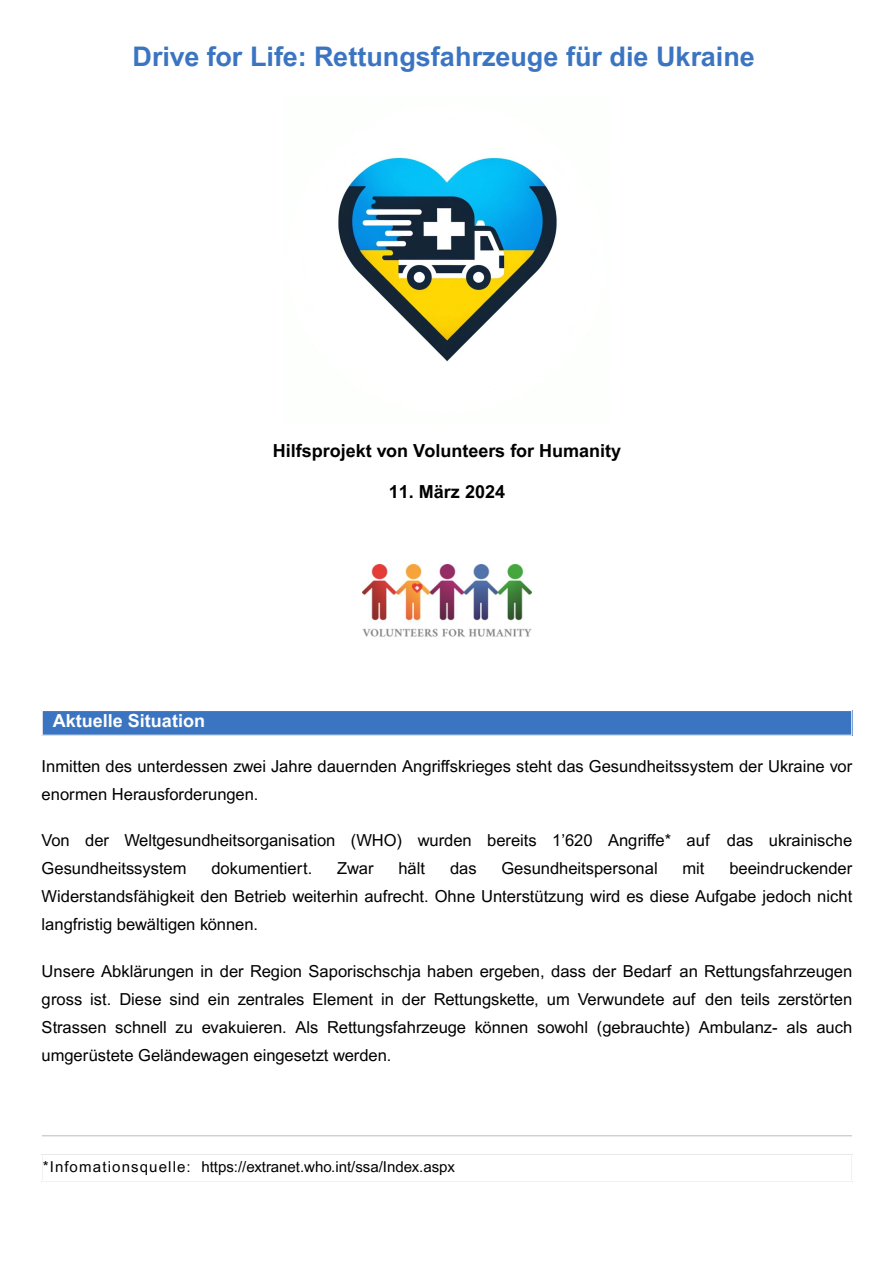
<style>
.page{position:relative;width:894px;height:1263px;background:#fff}
.page>*{position:absolute;margin:0;border:0;box-sizing:border-box;transform-origin:0 0}
.t1{font:700 27px "Arial MT Pro";color:#3b75c2}
.t2{font:700 18px "Arial MT Pro";color:#000}
.t3{font:700 18px "Arial MT Pro";color:#fff}
.t4{font:16.5px/28.2px "Arial MT Pro";color:#000}
.t5{font:15px "Arial MT Pro";color:#000}
</style>
<div class="page">
<img style="left:338px;top:157px;width:219px;height:205px">
<img style="left:362px;top:565px;width:169px;height:72px">
<div style="left:42px;top:710px;width:809px;height:25px;background:#3b75c2"></div>
<svg style="left:42px;top:711px;width:1px;height:24px"></svg>
<svg style="left:851px;top:711px;width:1px;height:24px"></svg>
<hr style="left:42px;top:710px;width:810px;height:1px;background:#fff">
<hr style="left:42px;top:1135px;width:809px;height:1px;background:#bfc3c8">
<svg style="left:42px;top:1156px;width:1px;height:24px"></svg>
<svg style="left:851px;top:1156px;width:1px;height:24px"></svg>
<h1 class="t1" style="left:132px;top:47px;width:623px">Drive for Life: Rettungsfahrzeuge für die Ukraine</h1>
<h2 class="t2" style="left:273px;top:444px;width:350px">Hilfsprojekt von Volunteers for Humanity</h2>
<h2 class="t2" style="left:389px;top:485px;width:118px">11. März 2024</h2>
<p class="t3" style="left:53px;top:714px;width:154px">Aktuelle Situation</p>
<p class="t4" style="left:42px;top:754px;width:811px">Inmitten des unterdessen zwei Jahre dauernden Angriffskrieges steht das Gesundheitssystem der Ukraine vor enormen Herausforderungen.</p>
<p class="t4" style="left:42px;top:828px;width:812px">Von der Weltgesundheitsorganisation (WHO) wurden bereits 1’620 Angriffe* auf das ukrainische<br>Gesundheitssystem</p>
<p class="t4" style="left:211px;top:856px;width:102px">dokumentiert.</p>
<p class="t4" style="left:337px;top:856px;width:38px">Zwar</p>
<p class="t4" style="left:398px;top:856px;width:28px">hält</p>
<p class="t4" style="left:450px;top:856px;width:28px">das</p>
<p class="t4" style="left:501px;top:856px;width:158px">Gesundheitspersonal</p>
<p class="t4" style="left:682px;top:856px;width:23px">mit</p>
<p class="t4" style="left:42px;top:856px;width:811px;text-align:justify;text-indent:687px">beeindruckender Widerstandsfähigkeit den Betrieb weiterhin aufrecht. Ohne Unterstützung wird es diese Aufgabe jedoch nicht langfristig bewältigen können.</p>
<p class="t4" style="left:42px;top:959px;width:812px;text-align:justify">Unsere Abklärungen in der Region Saporischschja haben ergeben, dass der Bedarf an Rettungsfahrzeugen gross ist. Diese sind ein zentrales Element in der Rettungskette, um Verwundete auf den teils zerstörten Strassen schnell zu evakuieren. Als Rettungsfahrzeuge können sowohl (gebrauchte) Ambulanz- als auch umgerüstete Geländewagen eingesetzt werden.</p>
<p class="t5" style="left:43px;top:1161px;width:413px">*Infomationsquelle: https://extranet.who.int/ssa/Index.aspx</p>
</div>
